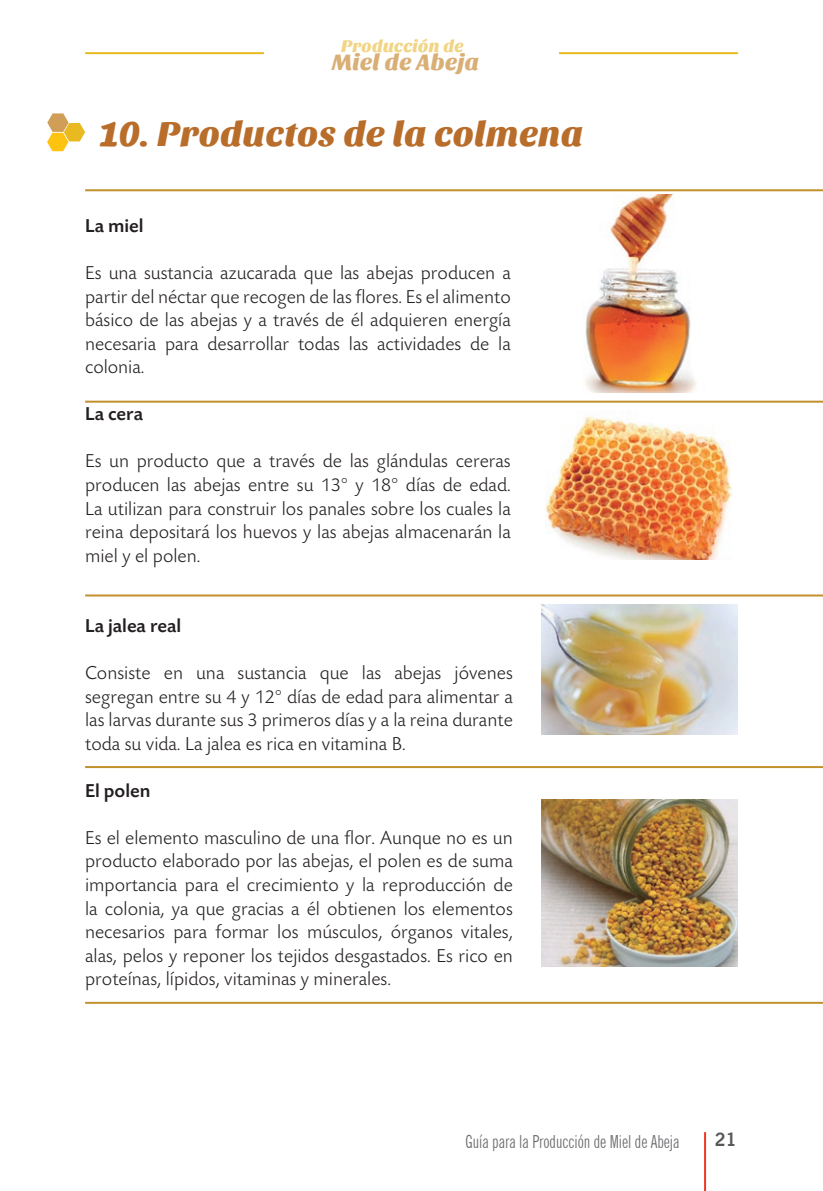
<style>
.page{position:relative;width:823px;height:1191px;background:#fff}
.page>*{position:absolute;margin:0;border:0;box-sizing:border-box;transform-origin:0 0}
.t1{font:36px "Sansita One";color:#b96d2a}
.t2{font:23.4px "Sansita One";color:#daaf75}
.t3{font:300 19.6px/23.6px "Today SB";color:#231f20;text-align:justify}
.t4{font:500 19.6px "Today SB";color:#231f20}
.t5{font:extra-condensed 18px "News Gothic BT";color:#6c6d70}
.t6{font:700 18px "News Gothic BT";color:#57585a}
.t7{font:17.6px "Sansita One";color:#f1d484}
</style>
<div class="page">
<hr style="left:85px;top:52px;width:179px;height:2px;background:#e8ba20">
<hr style="left:558px;top:52px;width:179px;height:2px;background:#e8ba20">
<hr style="left:703px;top:1132px;width:2px;height:59px;background:#ef3822">
<hr style="left:85px;top:189px;width:737px;height:2px;background:#c2912d">
<hr style="left:85px;top:401px;width:737px;height:2px;background:#c2912d">
<hr style="left:85px;top:594px;width:737px;height:2px;background:#c2912d">
<hr style="left:85px;top:766px;width:737px;height:2px;background:#c2912d">
<hr style="left:85px;top:1001px;width:737px;height:2px;background:#c2912d">
<img style="left:585px;top:194px;width:111px;height:199px">
<img style="left:545px;top:416px;width:186px;height:143px">
<img style="left:541px;top:799px;width:196px;height:167px">
<img style="left:541px;top:605px;width:196px;height:129px">
<svg style="left:47px;top:113px;width:38px;height:38px"></svg>
<p class="t7" style="left:341px;top:36px;width:124px">Producción de</p>
<p class="t2" style="left:332px;top:49px;width:149px">Miel de Abeja</p>
<h1 class="t1" style="left:100px;top:113px;width:485px">10. Productos de la colmena</h1>
<p class="t4" style="left:85px;top:215px;width:60px">La miel</p>
<p class="t3" style="left:85px;top:262px;width:427px">Es una sustancia azucarada que las abejas producen a partir del néctar que recogen de las flores. Es el alimento básico de las abejas y a través de él adquieren energía necesaria para desarrollar todas las actividades de la colonia.</p>
<p class="t4" style="left:85px;top:404px;width:59px">La cera</p>
<p class="t3" style="left:85px;top:450px;width:427px">Es un producto que a través de las glándulas cereras producen las abejas entre su 13° y 18° días de edad.<br>La utilizan para construir los panales sobre los cuales la reina depositará los huevos y las abejas almacenarán la miel y el polen.</p>
<p class="t4" style="left:85px;top:615px;width:98px">La jalea real</p>
<p class="t3" style="left:85px;top:662px;width:429px">Consiste en una sustancia que las abejas jóvenes segregan entre su 4 y 12° días de edad para alimentar a las larvas durante sus 3 primeros días y a la reina durante toda su vida. La jalea es rica en vitamina B.</p>
<p class="t4" style="left:85px;top:780px;width:67px">El polen</p>
<p class="t3" style="left:85px;top:826px;width:429px">Es el elemento masculino de una flor. Aunque no es un producto elaborado por las abejas, el polen es de suma importancia para el crecimiento y la reproducción de la colonia, ya que gracias a él obtienen los elementos necesarios para formar los músculos, órganos vitales, alas, pelos y reponer los tejidos desgastados. Es rico en proteínas, lípidos, vitaminas y minerales.</p>
<p class="t5" style="left:465px;top:1130px;width:215px">Guía para la Producción de Miel de Abeja</p>
<p class="t6" style="left:714px;top:1128px;width:23px">21</p>
</div>
